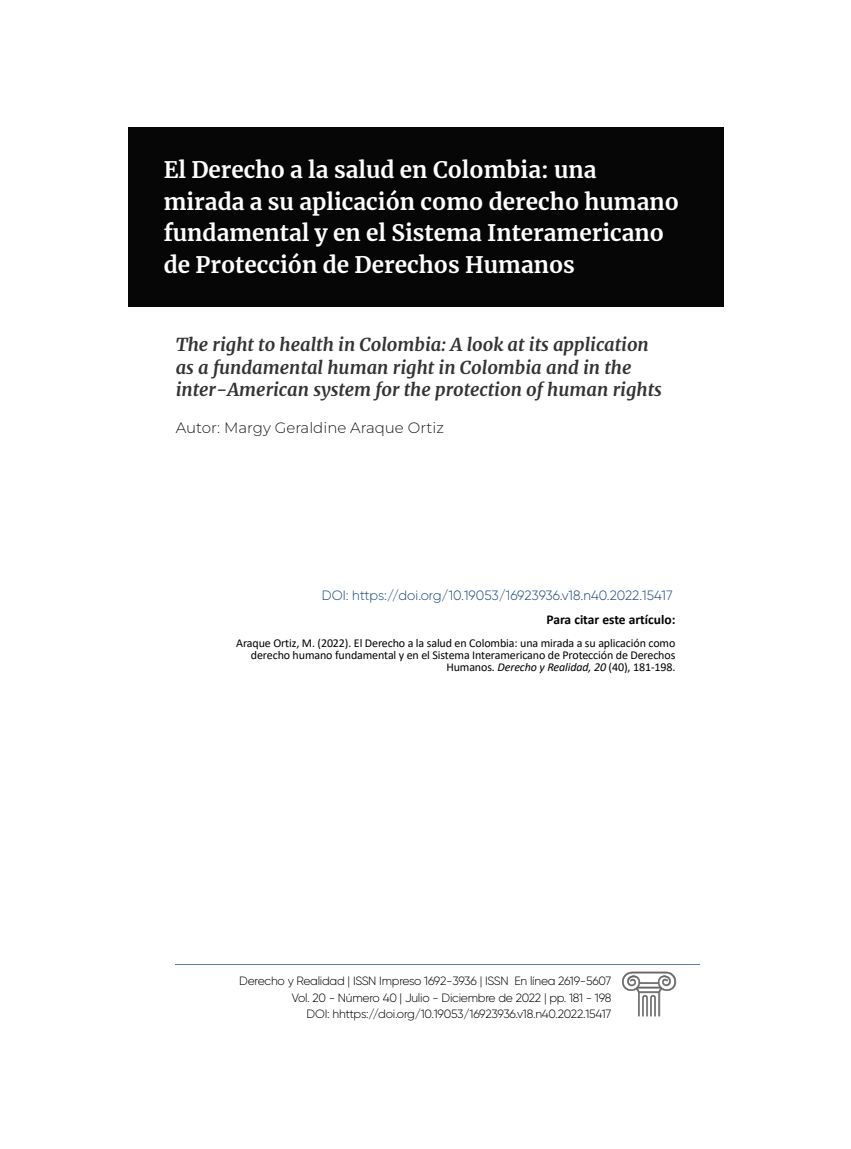
<style>
.page{position:relative;width:851px;height:1149px;background:#fff}
.page>*{position:absolute;margin:0;border:0;box-sizing:border-box;transform-origin:0 0}
.t1{font:700 22.5px/31.5px "Merriweather";color:#fff}
.t2{font:italic 700 18px/22.5px "Merriweather";color:#000}
.t3{font:100 15px "Montserrat";color:#000}
.t4{font:300 13.5px "Gilroy";color:#1c497d}
.t5{font:700 13.5px "Calibri";color:#000}
.t6{font:12px/12px "Calibri";letter-spacing:-.01em;color:#000;text-align:right}
.t7{font:300 12px/16.5px "Gilroy";letter-spacing:-.02em;color:#000;text-align:right}
.s1{font-style:italic}
</style>
<div class="page">
<div style="left:128px;top:128px;width:595px;height:179px;background:#000"></div>
<svg style="left:622px;top:971px;width:54px;height:45px"></svg>
<hr style="left:176px;top:963px;width:523px;height:1px;background:#1f497d">
<h1 class="t1" style="left:164px;top:154px;width:516px">El Derecho a la salud en Colombia: una mirada a su aplicación como derecho humano fundamental y en el Sistema Interamericano de Protección de Derechos Humanos</h1>
<h2 class="t2" style="left:176px;top:333px;width:487px">The right to health in Colombia: A look at its application as a fundamental human right in Colombia and in the inter-American system for the protection of human rights</h2>
<p class="t3" style="left:176px;top:418px;width:269px">Autor: Margy Geraldine Araque Ortiz</p>
<p class="t4" style="left:322px;top:586px;width:352px">DOI: https://doi.org/10.19053/16923936.v18.n40.2022.15417</p>
<p class="t5" style="left:546px;top:610px;width:130px">Para citar este artículo:</p>
<p class="t6" style="left:236px;top:636px;width:440px">Araque Ortiz, M. (2022). El Derecho a la salud en Colombia: una mirada a su aplicación como derecho humano fundamental y en el Sistema Interamericano de Protección de Derechos<br>Humanos. <span class="s1">Derecho y Realidad, 20</span> (40), 181-198.</p>
<p class="t7" style="left:239px;top:972px;width:374px">Derecho y Realidad | ISSN Impreso 1692-3936 | ISSN En línea 2619-5607<br>Vol. 20 - Número 40 | Julio - Diciembre de 2022 | pp. 181 - 198<br>DOI: hhttps://doi.org/10.19053/16923936.v18.n40.2022.15417</p>
</div>
